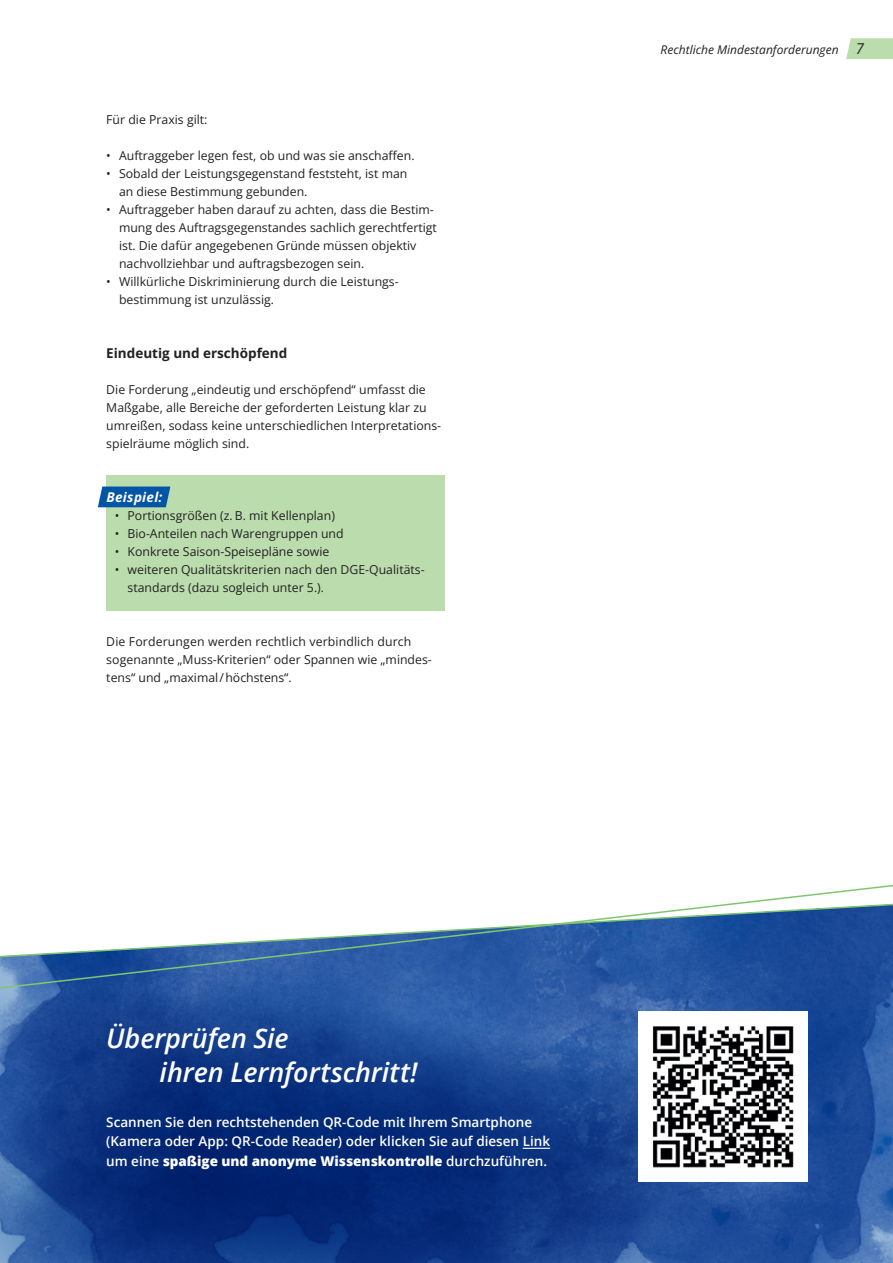
<style>
.page{position:relative;width:893px;height:1263px;background:#fff}
.page>*{position:absolute;margin:0;border:0;box-sizing:border-box;transform-origin:0 0}
.t1{font:italic 600 27px "Open Sans";letter-spacing:-.005em;color:#fff}
.t2{font:600 13.5px/19.5px "Open Sans";color:#fff}
.H3_Gemischt{font:700 13.5px "Open Sans";color:#231f20}
.t3{font:italic 700 13.5px "Open Sans";letter-spacing:.025em;color:#fff}
.p_Text{font:12.3px/18px "Open Sans";color:#231f20}
.t4{font:italic 12px "Open Sans";color:#231f20}
.s1{font-size:15px}
.s2{font-weight:800}
</style>
<div class="page">
<svg style="left:0;top:884px;width:893px;height:98px"></svg>
<svg style="left:0;top:982px;width:893px;height:281px;background:#18418d"></svg>
<svg style="left:846px;top:38px;width:47px;height:21px"></svg>
<img style="left:638px;top:1012px;width:170px;height:169px">
<svg style="left:523px;top:1148px;width:27px;height:1px"></svg>
<div style="left:106px;top:475px;width:338px;height:46px;background:#bbddae"></div>
<div style="left:106px;top:511px;width:338px;height:46px;background:#bbddae"></div>
<div style="left:106px;top:547px;width:338px;height:64px;background:#bbddae"></div>
<svg style="left:98px;top:486px;width:72px;height:21px;background:#115fa9"></svg>
<p class="p_Text" style="left:106px;top:111px;width:103px">Für die Praxis gilt:</p>
<p class="p_Text" style="left:106px;top:147px;width:310px">• Auftraggeber legen fest, ob und was sie anschaffen.</p>
<p class="p_Text" style="left:119px;top:165px;width:290px;text-indent:-13px">• Sobald der Leistungsgegenstand feststeht, ist man an diese Bestimmung gebunden.</p>
<p class="p_Text" style="left:119px;top:201px;width:319px;text-indent:-13px">• Auftraggeber haben darauf zu achten, dass die Bestim&shy;mung des Auftragsgegenstandes sachlich gerechtfertigt ist. Die dafür angegebenen Gründe müssen objektiv nachvollziehbar und auftragsbezogen sein.</p>
<p class="p_Text" style="left:119px;top:273px;width:280px;text-indent:-13px">• Willkürliche Diskriminierung durch die Leistungs&shy;bestimmung ist unzulässig.</p>
<h3 class="H3_Gemischt" style="left:106px;top:344px;width:182px">Eindeutig und erschöpfend</h3>
<p class="p_Text" style="left:106px;top:381px;width:336px">Die Forderung „eindeutig und erschöpfend“ umfasst die Maßgabe, alle Bereiche der geforderten Leistung klar zu umreißen, sodass keine unterschiedlichen Interpretations&shy;spielräume möglich sind.</p>
<p class="t3" style="left:106px;top:488px;width:58px">Beispiel:</p>
<p class="p_Text" style="left:115px;top:507px;width:222px">• Portionsgrößen (z. B. mit Kellenplan)</p>
<p class="p_Text" style="left:115px;top:525px;width:230px">• Bio-Anteilen nach Warengruppen und</p>
<p class="p_Text" style="left:115px;top:543px;width:216px">• Konkrete Saison-Speisepläne sowie</p>
<p class="p_Text" style="left:128px;top:561px;width:299px;text-indent:-13px">• weiteren Qualitätskriterien nach den DGE-Qualitäts&shy;standards (dazu sogleich unter 5.).</p>
<p class="p_Text" style="left:106px;top:633px;width:327px">Die Forderungen werden rechtlich verbindlich durch sogenannte „Muss-Kriterien“ oder Spannen wie „mindes&shy;tens“ und „maximal / höchstens“.</p>
<p class="t4" style="left:660px;top:42px;width:205px">Rechtliche Mindestanforderungen <span class="s1">7</span></p>
<p class="t1" style="left:106px;top:1020px;width:184px">Überprüfen Sie</p>
<p class="t1" style="left:160px;top:1054px;width:259px">ihren Lernfortschritt!</p>
<p class="t2" style="left:106px;top:1111px;width:445px">Scannen Sie den rechtstehenden QR-Code mit Ihrem Smartphone (Kamera oder App: QR-Code Reader) oder klicken Sie auf diesen Link um eine <span class="s2">spaßige und anonyme Wissenskontrolle</span> durchzuführen.</p>
</div>
